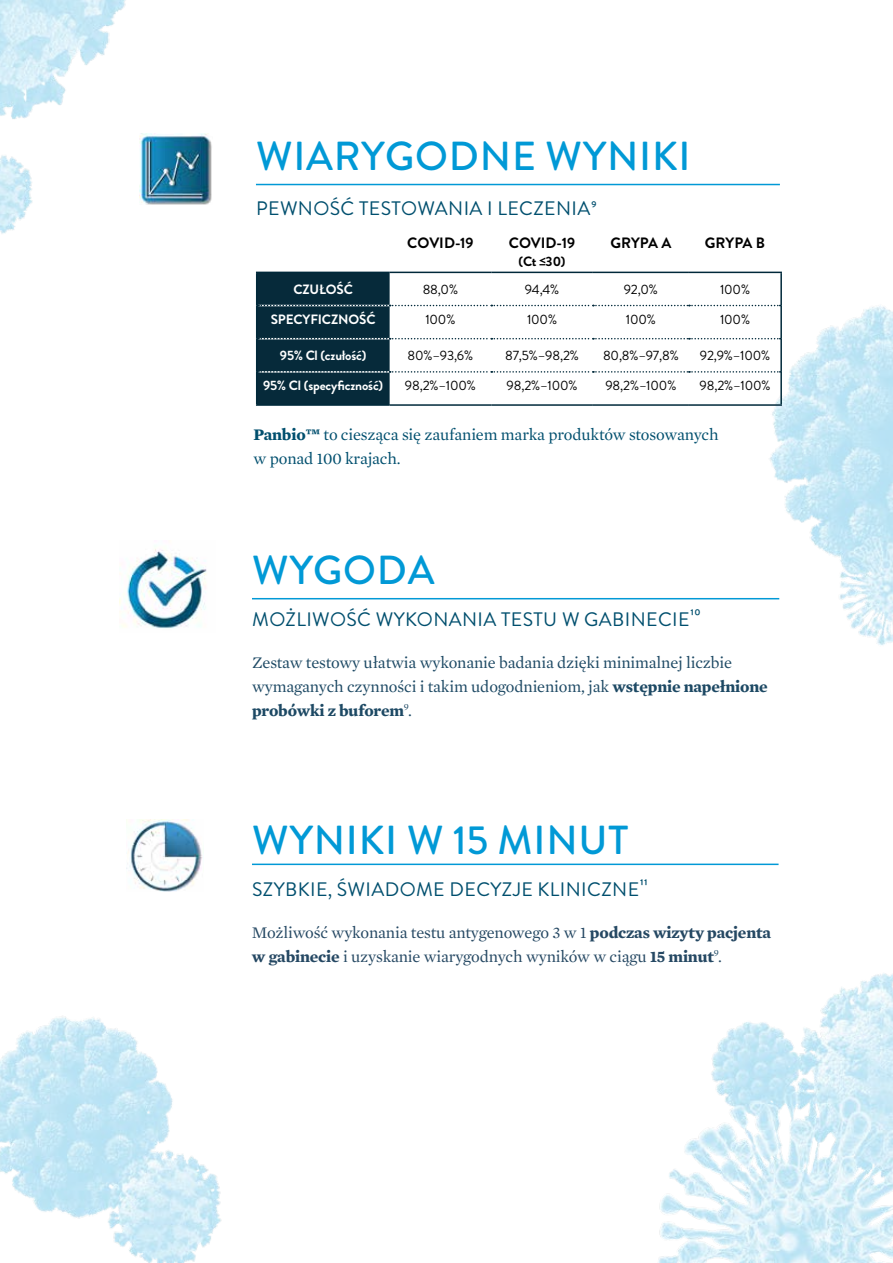
<style>
.page{position:relative;width:893px;height:1263px;background:#fff}
.page>*{position:absolute;margin:0;border:0;box-sizing:border-box;transform-origin:0 0}
.t1{font:500 40.5px "Brandon Grotesque";letter-spacing:.02em;color:#0199d6}
.t2{font:19.5px "Brandon Grotesque";letter-spacing:.02em;color:#004f6e}
.t3{font:16.5px/24px "Mercury Text G1";letter-spacing:-.01em;color:#1d4964}
.t4{font:16.5px/24px "Mercury Text G1";letter-spacing:-.01em;color:#254863}
.t5{font:16.5px/24px "Mercury Text G1";letter-spacing:-.01em;color:#004f6e}
.t6{font:700 15px "Brandon Grotesque";color:#000}
.t7{font:13.5px "Brandon Grotesque";letter-spacing:-.01em;color:#000}
.t8{font:700 13.5px "Brandon Grotesque";letter-spacing:-.01em;color:#fff}
.t9{font:700 13.5px "Brandon Grotesque";color:#000}
.s1{font-weight:700}
</style>
<div class="page">
<img style="left:0;top:0;width:893px;height:1263px">
<hr style="left:256px;top:184px;width:524px;height:1px;background:#0199d6">
<hr style="left:252px;top:863px;width:526px;height:2px;background:#0199d6">
<hr style="left:252px;top:598px;width:527px;height:1px;background:#0199d6">
<img style="left:140px;top:134px;width:72px;height:71px">
<img style="left:120px;top:541px;width:95px;height:91px">
<img style="left:126px;top:819px;width:78px;height:72px">
<hr style="left:256px;top:273px;width:1px;height:32px;background:#00293a">
<hr style="left:256px;top:305px;width:1px;height:34px;background:#00293a">
<hr style="left:256px;top:339px;width:1px;height:33px;background:#00293a">
<hr style="left:256px;top:372px;width:1px;height:32px;background:#00293a">
<hr style="left:256px;top:404px;width:134px;height:2px;background:#00293a">
<hr style="left:390px;top:404px;width:101px;height:2px;background:#00293a">
<hr style="left:491px;top:404px;width:102px;height:2px;background:#00293a">
<hr style="left:593px;top:404px;width:96px;height:2px;background:#00293a">
<hr style="left:689px;top:404px;width:93px;height:2px;background:#00293a">
<hr style="left:780px;top:273px;width:2px;height:32px;background:#00293a">
<hr style="left:780px;top:305px;width:2px;height:34px;background:#00293a">
<hr style="left:780px;top:339px;width:2px;height:33px;background:#00293a">
<hr style="left:780px;top:372px;width:2px;height:32px;background:#00293a">
<hr style="left:256px;top:272px;width:134px;height:1px;background:#00293a">
<hr style="left:689px;top:272px;width:93px;height:1px;background:#00293a">
<svg style="left:257px;top:272px;width:524px;height:133px"></svg>
<h1 class="t1" style="left:256px;top:128px;width:436px">WIARYGODNE WYNIKI</h1>
<p class="t2" style="left:256px;top:194px;width:342px">PEWNOŚĆ TESTOWANIA I LECZENIA9</p>
<p class="t6" style="left:407px;top:233px;width:68px">COVID-19</p>
<p class="t6" style="left:509px;top:233px;width:68px">COVID-19</p>
<p class="t9" style="left:519px;top:252px;width:49px">(Ct ≤30)</p>
<p class="t6" style="left:610px;top:233px;width:62px">GRYPA A</p>
<p class="t6" style="left:705px;top:233px;width:62px">GRYPA B</p>
<p class="t8" style="left:293px;top:280px;width:61px">CZUŁOŚĆ</p>
<p class="t7" style="left:423px;top:280px;width:37px">88,0%</p>
<p class="t7" style="left:525px;top:280px;width:36px">94,4%</p>
<p class="t7" style="left:624px;top:280px;width:36px">92,0%</p>
<p class="t7" style="left:720px;top:280px;width:32px">100%</p>
<p class="t8" style="left:271px;top:310px;width:106px">SPECYFICZNOŚĆ</p>
<p class="t7" style="left:425px;top:310px;width:32px">100%</p>
<p class="t7" style="left:527px;top:310px;width:32px">100%</p>
<p class="t7" style="left:626px;top:310px;width:32px">100%</p>
<p class="t7" style="left:720px;top:310px;width:32px">100%</p>
<p class="t8" style="left:280px;top:346px;width:88px">95% Cl (czułość)</p>
<p class="t7" style="left:408px;top:346px;width:67px">80%–93,6%</p>
<p class="t7" style="left:505px;top:346px;width:75px">87,5%–98,2%</p>
<p class="t7" style="left:603px;top:346px;width:77px">80,8%–97,8%</p>
<p class="t7" style="left:700px;top:346px;width:72px">92,9%–100%</p>
<p class="t8" style="left:263px;top:376px;width:121px">95% Cl (specyficzność)</p>
<p class="t7" style="left:405px;top:376px;width:73px">98,2%–100%</p>
<p class="t7" style="left:507px;top:376px;width:73px">98,2%–100%</p>
<p class="t7" style="left:605px;top:376px;width:73px">98,2%–100%</p>
<p class="t7" style="left:700px;top:376px;width:73px">98,2%–100%</p>
<p class="t5" style="left:254px;top:421px;width:467px"><span class="s1">Panbio™</span> to ciesząca się zaufaniem marka produktów stosowanych w ponad 100 krajach.</p>
<h1 class="t1" style="left:252px;top:542px;width:184px">WYGODA</h1>
<p class="t2" style="left:252px;top:605px;width:450px">MOŻLIWOŚĆ WYKONANIA TESTU W GABINECIE10</p>
<p class="t3" style="left:252px;top:649px;width:517px">Zestaw testowy ułatwia wykonanie badania dzięki minimalnej liczbie wymaganych czynności i takim udogodnieniom, jak <span class="s1">wstępnie napełnione probówki z buforem</span><sup>9</sup>.</p>
<h1 class="t1" style="left:252px;top:812px;width:378px">WYNIKI W 15 MINUT</h1>
<p class="t2" style="left:252px;top:875px;width:397px">SZYBKIE, ŚWIADOME DECYZJE KLINICZNE11</p>
<p class="t4" style="left:252px;top:919px;width:521px">Możliwość wykonania testu antygenowego 3 w 1 <span class="s1">podczas wizyty pacjenta w gabinecie</span> i uzyskanie wiarygodnych wyników w ciągu <span class="s1">15 minut</span><sup>9</sup>.</p>
</div>
